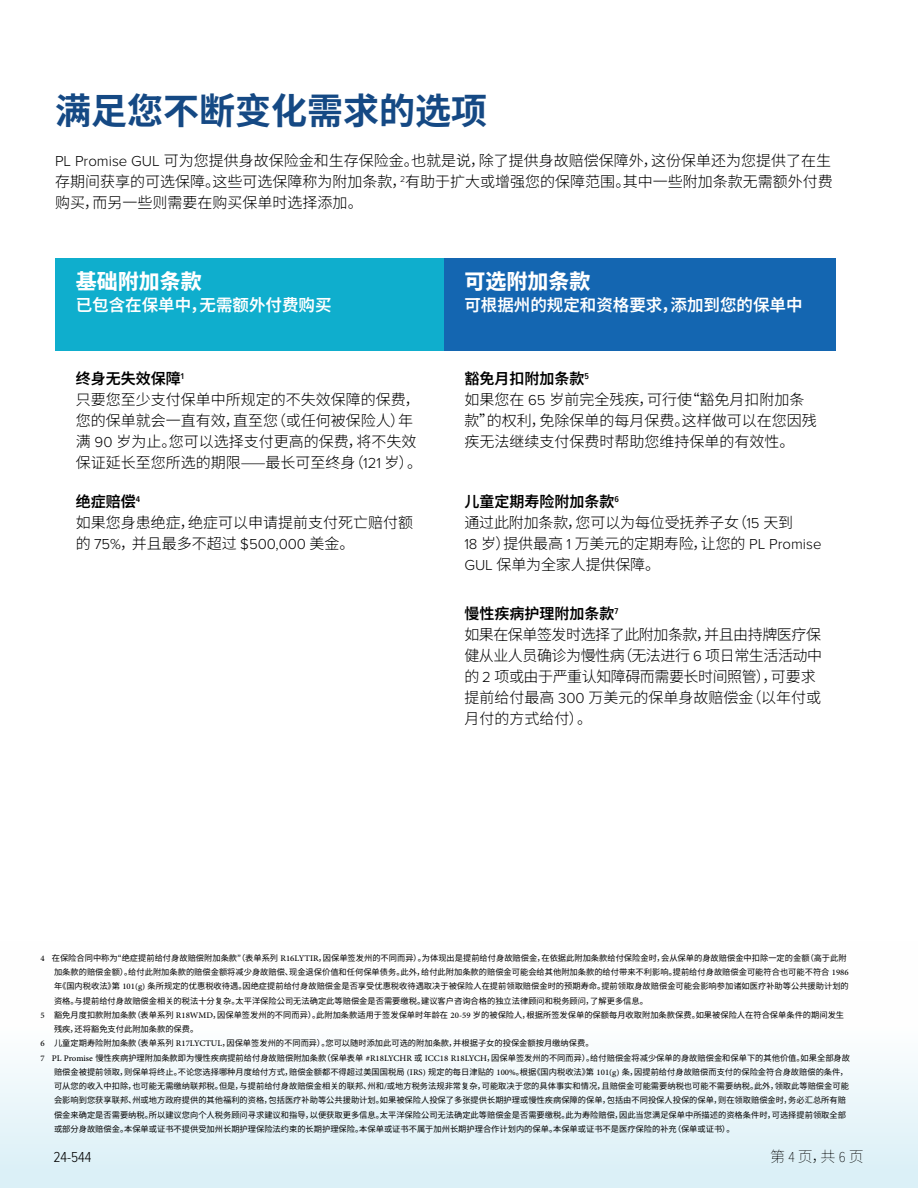
<style>
.page{position:relative;width:918px;height:1188px;background:#fff}
.page>*{position:absolute;margin:0;border:0;box-sizing:border-box;transform-origin:0 0}
.t1{font:700 36px "Noto Sans SC";color:#154984}
.t2{font:800 21px "Noto Sans SC";color:#fff}
.t3{font:600 16.5px "Noto Sans SC";color:#fff}
.t4{font:300 15px/21px "Noto Sans SC";color:#000}
.t5{font:300 15px/21px "Noto Sans SC";letter-spacing:-.03em;color:#000}
.t6{font:600 15px "Noto Sans SC";color:#000}
.t7{font:100 15px "Noto Sans SC";color:#000}
.t8{font:300 15px "Proxima Nova Cond";color:#000}
.t9{font:8.25px/14.2px "Noto Sans CJK";color:#000}
.s1{font-family:"Proxima Nova"}
.s2{font-family:"Adobe Arabic";font-size:12px}
.s3{font-family:"Proxima Nova Cond"}
</style>
<div class="page">
<div style="left:0;top:941px;width:918px;height:247px;background:linear-gradient(to bottom,#fff,#dcf0f7)"></div>
<div style="left:56px;top:259px;width:388px;height:92px;background:#0faecd"></div>
<div style="left:444px;top:259px;width:392px;height:92px;background:#1466b1"></div>
<p class="t1" style="left:55px;top:90px;width:433px">满足您不断变化需求的选项</p>
<p class="t4" style="left:55px;top:150px;width:779px;text-align:justify"><span class="s1">PL Promise GUL</span> 可为您提供身故保险金和生存保险金。也就是说，除了提供身故赔偿保障外，这份保单还为您提供了在生存期间获享的可选保障。这些可选保障称为附加条款，<sup>2</sup>有助于扩大或增强您的保障范围。其中一些附加条款无需额外付费购买，而另一些则需要在购买保单时选择添加。</p>
<p class="t2" style="left:76px;top:269px;width:127px">基础附加条款</p>
<p class="t3" style="left:76px;top:296px;width:257px">已包含在保单中，无需额外付费购买</p>
<p class="t6" style="left:76px;top:370px;width:110px">终身无失效保障<sup>1</sup></p>
<p class="t4" style="left:76px;top:389px;width:348px">只要您至少支付保单中所规定的不失效保障的保费，您的保单就会一直有效，直至您（或任何被保险人）年满 <span class="s1">90</span> 岁为止。您可以选择支付更高的保费，将不失效保证延长至您所选的期限——最长可至终身（<span class="s1">121</span> 岁）。</p>
<p class="t6" style="left:76px;top:493px;width:66px">绝症赔偿<sup>4</sup></p>
<p class="t4" style="left:76px;top:512px;width:339px">如果您身患绝症，绝症可以申请提前支付死亡赔付额的 <span class="s1">75%</span>，并且最多不超过 <span class="s1">$500,000</span> 美金。</p>
<p class="t2" style="left:464px;top:269px;width:127px">可选附加条款</p>
<p class="t3" style="left:464px;top:296px;width:340px">可根据州的规定和资格要求，添加到您的保单中</p>
<p class="t6" style="left:464px;top:370px;width:126px">豁免月扣附加条款<sup>5</sup></p>
<p class="t4" style="left:464px;top:389px;width:354px">如果您在 <span class="s1">65</span> 岁前完全残疾，可行使“豁免月扣附加条款”的权利，免除保单的每月保费。这样做可以在您因残疾无法继续支付保费时帮助您维持保单的有效性。</p>
<p class="t6" style="left:464px;top:493px;width:156px">儿童定期寿险附加条款<sup>6</sup></p>
<p class="t4" style="left:464px;top:512px;width:359px">通过此附加条款，您可以为每位受抚养子女（<span class="s1">15</span> 天到<br><span class="s1">18</span> 岁）提供最高 <span class="s1">1</span> 万美元的定期寿险，让您的 <span class="s1">PL Promise<br>GUL</span> 保单为全家人提供保障。</p>
<p class="t6" style="left:464px;top:605px;width:155px">慢性疾病护理附加条款<sup>7</sup></p>
<p class="t5" style="left:464px;top:624px;width:359px">如果在保单签发时选择了此附加条款，并且由持牌医疗保健从业人员确诊为慢性病（无法进行 <span class="s1">6</span> 项日常生活活动中的 <span class="s1">2</span> 项或由于严重认知障碍而需要长时间照管），可要求提前给付最高 <span class="s1">300</span> 万美元的保单身故赔偿金（以年付或月付的方式给付）。</p>
<p class="t9" style="left:54px;top:951px;width:796px;text-indent:-14px"><span class="s2">4</span> 在保险合同中称为“绝症提前给付身故赔偿附加条款”（表单系列 <span class="s2">R16LYTIR</span>，因保单签发州的不同而异）。为体现出是提前给付身故赔偿金，在依据此附加条款给付保险金时，会从保单的身故赔偿金中扣除一定的金额（高于此附加条款的赔偿金额）。给付此附加条款的赔偿金额将减少身故赔偿、现金退保价值和任何保单债务。此外，给付此附加条款的赔偿金可能会给其他附加条款的给付带来不利影响。提前给付身故赔偿金可能符合也可能不符合 <span class="s2">1986</span>年《国内税收法》第 <span class="s2">101(g)</span> 条所规定的优惠税收待遇。因绝症提前给付身故赔偿金是否享受优惠税收待遇取决于被保险人在提前领取赔偿金时的预期寿命。提前领取身故赔偿金可能会影响参加诸如医疗补助等公共援助计划的资格。与提前给付身故赔偿金相关的税法十分复杂。太平洋保险公司无法确定此等赔偿金是否需要缴税。建议客户咨询合格的独立法律顾问和税务顾问，了解更多信息。</p>
<p class="t9" style="left:54px;top:1008px;width:792px;text-indent:-14px"><span class="s2">5</span> 豁免月度扣款附加条款（表单系列 <span class="s2">R18WMD</span>，因保单签发州的不同而异）。此附加条款适用于签发保单时年龄在 <span class="s2">20-59</span> 岁的被保险人，根据所签发保单的保额每月收取附加条款保费。如果被保险人在符合保单条件的期间发生残疾，还将豁免支付此附加条款的保费。</p>
<p class="t9" style="left:40px;top:1036px;width:555px"><span class="s2">6</span> 儿童定期寿险附加条款（表单系列 <span class="s2">R17LYCTUL</span>，因保单签发州的不同而异）。您可以随时添加此可选的附加条款，并根据子女的投保金额按月缴纳保费。</p>
<p class="t9" style="left:54px;top:1051px;width:798px;text-indent:-14px"><span class="s2">7 PL Promise</span> 慢性疾病护理附加条款即为慢性疾病提前给付身故赔偿附加条款（保单表单 <span class="s2">#R18LYCHR</span> 或 <span class="s2">ICC18 R18LYCH</span>，因保单签发州的不同而异）。给付赔偿金将减少保单的身故赔偿金和保单下的其他价值。如果全部身故赔偿金被提前领取，则保单将终止。不论您选择哪种月度给付方式，赔偿金额都不得超过美国国税局 <span class="s2">(IRS)</span> 规定的每日津贴的 <span class="s2">100%</span>。根据《国内税收法》第 <span class="s2">101(g)</span> 条，因提前给付身故赔偿而支付的保险金符合身故赔偿的条件，可从您的收入中扣除，也可能无需缴纳联邦税。但是，与提前给付身故赔偿金相关的联邦、州和<span class="s2">/</span>或地方税务法规非常复杂，可能取决于您的具体事实和情况，且赔偿金可能需要纳税也可能不需要纳税。此外，领取此等赔偿金可能会影响到您获享联邦、州或地方政府提供的其他福利的资格，包括医疗补助等公共援助计划。如果被保险人投保了多张提供长期护理或慢性疾病保障的保单，包括由不同投保人投保的保单，则在领取赔偿金时，务必汇总所有赔偿金来确定是否需要纳税。所以建议您向个人税务顾问寻求建议和指导，以便获取更多信息。太平洋保险公司无法确定此等赔偿金是否需要缴税。此为寿险赔偿，因此当您满足保单中所描述的资格条件时，可选择提前领取全部或部分身故赔偿金。本保单或证书不提供受加州长期护理保险法约束的长期护理保险。本保单或证书不属于加州长期护理合作计划内的保单。本保单或证书不是医疗保险的补充（保单或证书）。</p>
<p class="t8" style="left:53px;top:1146px;width:40px">24-544</p>
<p class="t7" style="left:770px;top:1148px;width:95px">第 <span class="s3">4</span> 页，共 <span class="s3">6</span> 页</p>
</div>
